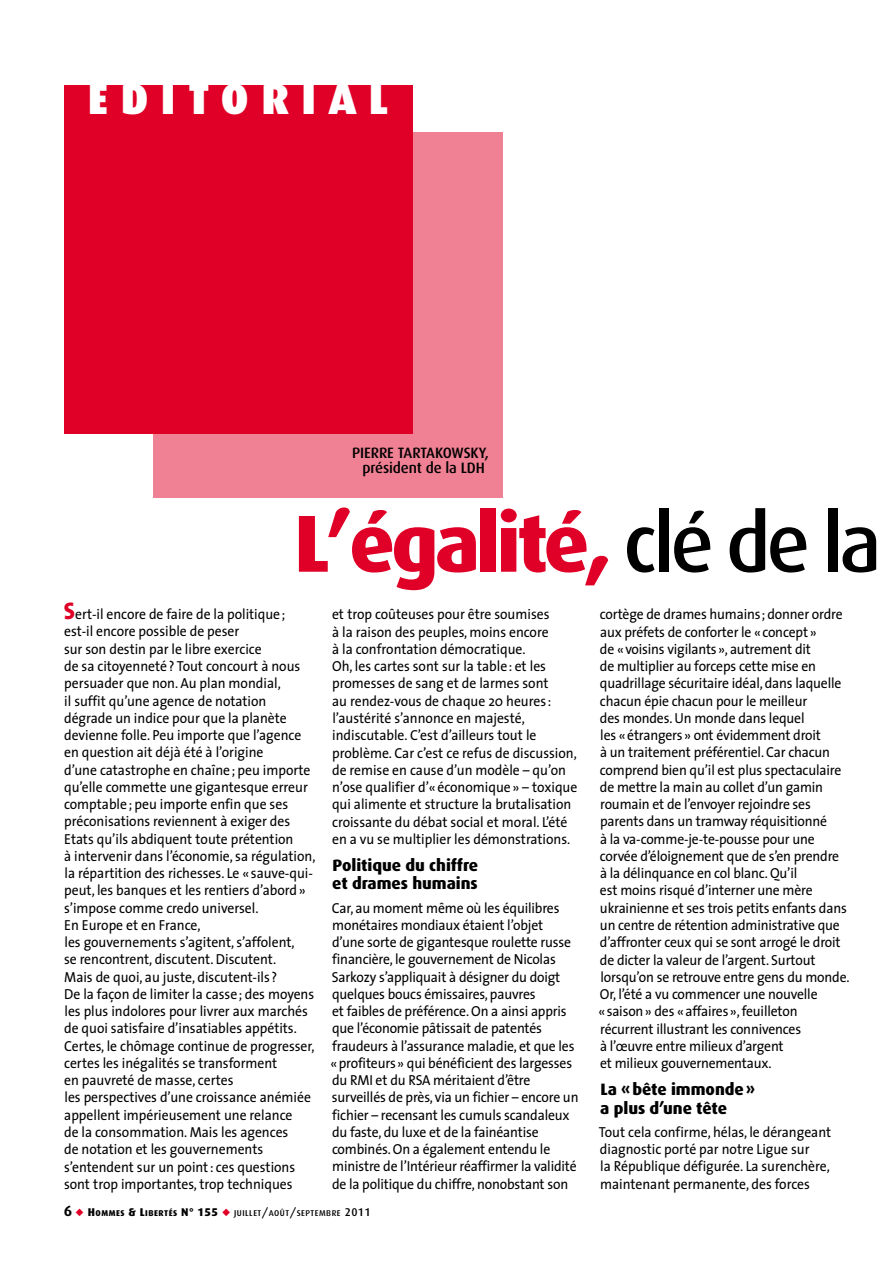
<style>
.page{position:relative;width:893px;height:1263px;background:#fff}
.page>*{position:absolute;margin:0;border:0;box-sizing:border-box;transform-origin:0 0}
.t1{font:800 81px "Dax";letter-spacing:-.05em;color:#e00027}
.t2{font:900 43.5px "Dax";letter-spacing:.29em;color:#fff}
.t3{font:800 16.5px/18.8px "Dax";letter-spacing:-.005em;color:#000}
.t4{font:500 15px/15px "Dax";letter-spacing:-.01em;color:#000;text-align:center}
.t5{font:14.55px/17.2px "The Sans";letter-spacing:-.01em;color:#000;scale:.94 1}
.t6{font:500 8.4px "Dax";letter-spacing:.06em;color:#000}
.s1{font-weight:500;color:#000}
.s2{font-weight:800;font-size:24px;color:#e00027}
.s3{font-weight:700;font-size:15px}
.s4{color:#e00027}
.s5{font-weight:800;font-size:11.25px}
.s6{font-weight:800}
.s7{font-size:11.25px}
</style>
<div class="page">
<div style="left:153px;top:132px;width:349px;height:366px;background:#f08093"></div>
<div style="left:64px;top:85px;width:348px;height:349px;background:#e00027"></div>
<h2 class="t2" style="left:88px;top:74px;width:302px">ÉDITORIAL</h2>
<p class="t4" style="left:352px;top:446px;width:138px">PIERRE TARTAKOWSKY,<br>PRÉSIDENT DE LA LDH</p>
<h1 class="t1" style="left:294px;top:497px;width:589px">L’égalité, <span class="s1">CLÉ DE LA</span></h1>
<p class="t5" style="left:64px;top:605px;width:269px"><span class="s2">S</span>ert-il encore de faire de la politique; est-il encore possible de peser<br>sur son destin par le libre exercice<br>de sa citoyenneté? Tout concourt à nous persuader que non. Au plan mondial,<br>il suffit qu’une agence de notation dégrade un indice pour que la planète devienne folle. Peu importe que l’agence en question ait déjà été à l’origine<br>d’une catastrophe en chaîne; peu importe qu’elle commette une gigantesque erreur comptable; peu importe enfin que ses préconisations reviennent à exiger des Etats qu’ils abdiquent toute prétention<br>à intervenir dans l’économie, sa régulation, la répartition des richesses. Le «sauve-qui&shy;peut, les banques et les rentiers d’abord» s’impose comme credo universel.<br>En Europe et en France,<br>les gouvernements s’agitent, s’affolent,<br>se rencontrent, discutent. Discutent.<br>Mais de quoi, au juste, discutent-ils ?<br>De la façon de limiter la casse; des moyens les plus indolores pour livrer aux marchés de quoi satisfaire d’insatiables appétits.<br>Certes, le chômage continue de progresser, certes les inégalités se transforment<br>en pauvreté de masse, certes<br>les perspectives d’une croissance anémiée appellent impérieusement une relance<br>de la consommation. Mais les agences<br>de notation et les gouvernements s’entendent sur un point: ces questions sont trop importantes, trop techniques</p>
<p class="t5" style="left:332px;top:605px;width:262px">et trop coûteuses pour être soumises<br>à la raison des peuples, moins encore<br>à la confrontation démocratique.<br>Oh, les cartes sont sur la table: et les promesses de sang et de larmes sont<br>au rendez-vous de chaque 20 heures : l’austérité s’annonce en majesté, indiscutable. C’est d’ailleurs tout le problème. Car c’est ce refus de discussion, de remise en cause d’un modèle – qu’on n’ose qualifier d’«économique» – toxique qui alimente et structure la brutalisation croissante du débat social et moral. L’été en a vu se multiplier les démonstrations.</p>
<p class="t3" style="left:332px;top:855px;width:147px">Politique du chiffre et drames humains</p>
<p class="t5" style="left:330px;top:898px;width:265px">Car, au moment même où les équilibres monétaires mondiaux étaient l’objet<br>d’une sorte de gigantesque roulette russe financière, le gouvernement de Nicolas Sarkozy s’appliquait à désigner du doigt quelques boucs émissaires, pauvres<br>et faibles de préférence. On a ainsi appris que l’économie pâtissait de patentés fraudeurs à l’assurance maladie, et que les «profiteurs» qui bénéficient des largesses du RMI et du RSA méritaient d’être surveillés de près, via un fichier – encore un fichier – recensant les cumuls scandaleux du faste, du luxe et de la fainéantise combinés. On a également entendu le ministre de l’Intérieur réaffirmer la validité de la politique du chiffre, nonobstant son</p>
<p class="t6" style="left:64px;top:1209px;width:308px"><span class="s3">6</span> <span class="s4">◆</span> <span class="s5">H</span><span class="s6">OMMES</span> <span class="s5">&amp; L</span><span class="s6">IBERTÉS</span> <span class="s5">N° 155</span> <span class="s4">◆</span> JUILLET<span class="s7">/</span>AOÛT<span class="s7">/</span>SEPTEMBRE <span class="s7">2011</span></p>
<p class="t5" style="left:598px;top:605px;width:269px">cortège de drames humains; donner ordre aux préfets de conforter le «concept»<br>de «voisins vigilants», autrement dit<br>de multiplier au forceps cette mise en quadrillage sécuritaire idéal, dans laquelle chacun épie chacun pour le meilleur<br>des mondes. Un monde dans lequel<br>les «étrangers» ont évidemment droit<br>à un traitement préférentiel. Car chacun comprend bien qu’il est plus spectaculaire de mettre la main au collet d’un gamin roumain et de l’envoyer rejoindre ses parents dans un tramway réquisitionné<br>à la va-comme-je-te-pousse pour une corvée d’éloignement que de s’en prendre<br>à la délinquance en col blanc. Qu’il<br>est moins risqué d’interner une mère ukrainienne et ses trois petits enfants dans un centre de rétention administrative que d’affronter ceux qui se sont arrogé le droit de dicter la valeur de l’argent. Surtout lorsqu’on se retrouve entre gens du monde.<br>Or, l’été a vu commencer une nouvelle «saison» des «affaires», feuilleton récurrent illustrant les connivences<br>à l’œuvre entre milieux d’argent<br>et milieux gouvernementaux.</p>
<p class="t3" style="left:600px;top:1080px;width:156px">La «bête immonde» a plus d’une tête</p>
<p class="t5" style="left:599px;top:1123px;width:248px">Tout cela confirme, hélas, le dérangeant diagnostic porté par notre Ligue sur<br>la République défigurée. La surenchère, maintenant permanente, des forces</p>
</div>
